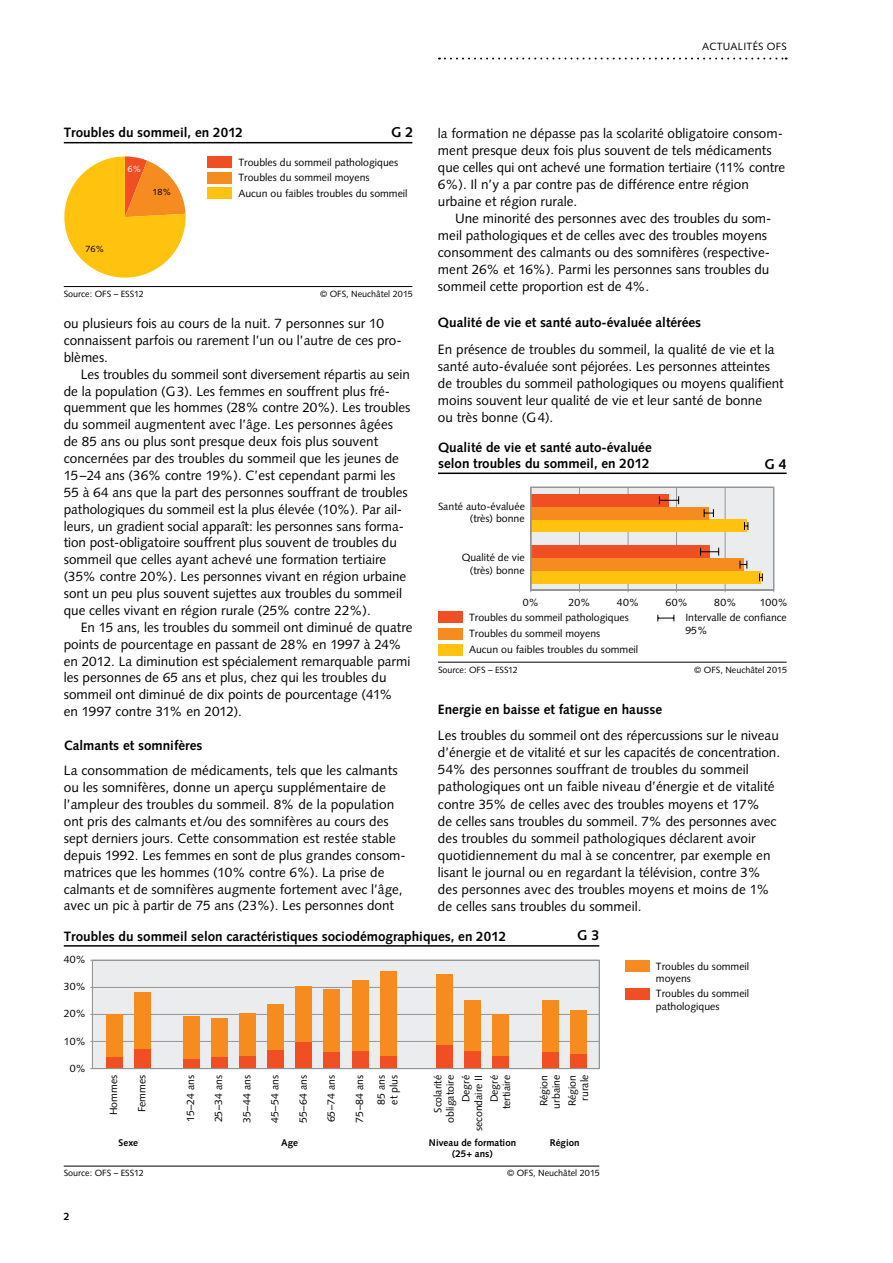
<style>
.page{position:relative;width:893px;height:1263px;background:#fff}
.page>*{position:absolute;margin:0;border:0;box-sizing:border-box;transform-origin:0 0}
.t1{font:700 14.25px "Syntax LT Std";color:#000}
.Grundtext_nachTitel{font:13.5px/17.1px "Syntax LT Std";color:#000}
.Grundtext_F{font:13.5px/16.8px "Syntax LT Std";color:#000}
.Untertitel_fett{font:700 13.5px/15.8px "Syntax LT Std";color:#000}
.t2{font:10.5px/12.5px "Syntax LT Std";color:#000;text-align:right}
.t3{font:10.5px "Syntax LT Std";letter-spacing:.025em;color:#000}
.t4{font:700 10.5px "Syntax LT Std";color:#000}
.t5{font:700 9.75px/10.6px "Syntax LT Std";color:#000;text-align:center}
.t6{font:9px "Syntax LT Std";color:#000}
.t7{font:9px "Syntax LT Std";color:#fff}
</style>
<div class="page">
<svg style="left:439px;top:58px;width:348px;height:2px"></svg>
<div style="left:438px;top:612px;width:25px;height:11px;background:#f04e23"></div>
<div style="left:438px;top:628px;width:25px;height:11px;background:#f68b1f"></div>
<div style="left:438px;top:644px;width:25px;height:11px;background:#ffc20e"></div>
<hr style="left:438px;top:472px;width:349px;height:2px;background:#000">
<hr style="left:438px;top:662px;width:349px;height:1px;background:#000">
<svg style="left:658px;top:615px;width:17px;height:6px"></svg>
<svg style="left:530px;top:486px;width:245px;height:107px;background:#ecb271"></svg>
<hr style="left:64px;top:142px;width:348px;height:1px;background:#000">
<hr style="left:64px;top:286px;width:348px;height:1px;background:#000">
<svg style="left:64px;top:156px;width:122px;height:122px"></svg>
<div style="left:207px;top:156px;width:25px;height:12px;background:#f04e23"></div>
<div style="left:207px;top:172px;width:25px;height:11px;background:#f68b1f"></div>
<div style="left:207px;top:188px;width:25px;height:11px;background:#ffc20e"></div>
<div style="left:625px;top:988px;width:25px;height:11px;background:#f04e23"></div>
<div style="left:625px;top:960px;width:25px;height:11px;background:#f68b1f"></div>
<hr style="left:64px;top:945px;width:535px;height:2px;background:#000">
<hr style="left:64px;top:1166px;width:535px;height:1px;background:#000">
<svg style="left:90px;top:959px;width:510px;height:110px;background:#eac4a7"></svg>
<p class="t3" style="left:702px;top:41px;width:86px">ACTUALITÉS OFS</p>
<p class="Untertitel_fett" style="left:64px;top:125px;width:181px">Troubles du sommeil, en 2012</p>
<p class="t1" style="left:391px;top:124px;width:24px">G 2</p>
<p class="t2" style="left:238px;top:154px;width:171px;line-height:15.6px;text-align:left">Troubles du sommeil pathologiques<br>Troubles du sommeil moyens<br>Aucun ou faibles troubles du sommeil</p>
<p class="t7" style="left:128px;top:164px;width:16px">6%</p>
<p class="t6" style="left:152px;top:187px;width:21px">18%</p>
<p class="t6" style="left:86px;top:244px;width:21px">76%</p>
<p class="t6" style="left:64px;top:289px;width:81px">Source: OFS – ESS12</p>
<p class="t6" style="left:320px;top:289px;width:94px">© OFS, Neuchâtel 2015</p>
<p class="Grundtext_F" style="left:64px;top:315px;width:339px">ou plusieurs fois au cours de la nuit. 7 personnes sur 10 connaissent parfois ou rarement l’un ou l’autre de ces pro&shy;blèmes.</p>
<p class="Grundtext_F" style="left:64px;top:366px;width:348px;text-indent:17px">Les troubles du sommeil sont diversement répartis au sein de la population (G3). Les femmes en souffrent plus fré&shy;quemment que les hommes (28% contre 20%). Les troubles du sommeil augmentent avec l’âge. Les personnes âgées de 85 ans ou plus sont presque deux fois plus souvent concernées par des troubles du sommeil que les jeunes de 15–24 ans (36% contre 19%). C’est cependant parmi les 55 à 64 ans que la part des personnes souffrant de troubles pathologiques du sommeil est la plus élevée (10%). Par ail&shy;leurs, un gradient social apparaît: les personnes sans forma&shy;tion post-obligatoire souffrent plus souvent de troubles du sommeil que celles ayant achevé une formation tertiaire (35% contre 20%). Les personnes vivant en région urbaine sont un peu plus souvent sujettes aux troubles du sommeil que celles vivant en région rurale (25% contre 22%).</p>
<p class="Grundtext_F" style="left:64px;top:619px;width:350px;text-indent:17px">En 15 ans, les troubles du sommeil ont diminué de quatre points de pourcentage en passant de 28% en 1997 à 24% en 2012. La diminution est spécialement remarquable parmi les personnes de 65 ans et plus, chez qui les troubles du sommeil ont diminué de dix points de pourcentage (41%<br>en 1997 contre 31% en 2012).</p>
<p class="Untertitel_fett" style="left:64px;top:738px;width:140px">Calmants et somnifères</p>
<p class="Grundtext_nachTitel" style="left:64px;top:762px;width:343px">La consommation de médicaments, tels que les calmants ou les somnifères, donne un aperçu supplémentaire de l’ampleur des troubles du sommeil. 8% de la population ont pris des calmants et/ou des somnifères au cours des sept derniers jours. Cette consommation est restée stable depuis 1992. Les femmes en sont de plus grandes consom&shy;matrices que les hommes (10% contre 6%). La prise de calmants et de somnifères augmente fortement avec l’âge, avec un pic à partir de 75 ans (23%). Les personnes dont</p>
<p class="Grundtext_nachTitel" style="left:438px;top:125px;width:349px">la formation ne dépasse pas la scolarité obligatoire consom&shy;ment presque deux fois plus souvent de tels médicaments que celles qui ont achevé une formation tertiaire (11% contre 6%). Il n’y a par contre pas de différence entre région urbaine et région rurale.</p>
<p class="Grundtext_F" style="left:438px;top:210px;width:335px;text-indent:17px">Une minorité des personnes avec des troubles du som&shy;meil pathologiques et de celles avec des troubles moyens consomment des calmants ou des somnifères (respective&shy;ment 26% et 16%). Parmi les personnes sans troubles du sommeil cette proportion est de 4%.</p>
<p class="Untertitel_fett" style="left:438px;top:315px;width:265px">Qualité de vie et santé auto-évaluée altérées</p>
<p class="Grundtext_nachTitel" style="left:438px;top:341px;width:347px">En présence de troubles du sommeil, la qualité de vie et la santé auto-évaluée sont péjorées. Les personnes atteintes de troubles du sommeil pathologiques ou moyens qualifient moins souvent leur qualité de vie et leur santé de bonne<br>ou très bonne (G4).</p>
<p class="Untertitel_fett" style="left:438px;top:440px;width:215px">Qualité de vie et santé auto-évaluée selon troubles du sommeil, en 2012</p>
<p class="t1" style="left:765px;top:456px;width:24px">G 4</p>
<p class="t2" style="left:438px;top:500px;width:88px">Santé auto-évaluée (très) bonne</p>
<p class="t2" style="left:462px;top:551px;width:65px">Qualité de vie (très) bonne</p>
<p class="t2" style="left:469px;top:609px;width:171px;line-height:16.2px;text-align:left">Troubles du sommeil pathologiques<br>Troubles du sommeil moyens<br>Aucun ou faibles troubles du sommeil</p>
<p class="t2" style="left:523px;top:596px;width:18px">0%</p>
<p class="t2" style="left:568px;top:596px;width:24px">20%</p>
<p class="t2" style="left:617px;top:596px;width:24px">40%</p>
<p class="t2" style="left:666px;top:596px;width:24px">60%</p>
<p class="t2" style="left:714px;top:596px;width:24px">80%</p>
<p class="t2" style="left:760px;top:596px;width:30px">100%</p>
<p class="t2" style="left:685px;top:611px;width:103px;text-align:left">Intervalle de confiance<br>95%</p>
<p class="t6" style="left:438px;top:664px;width:81px">Source: OFS – ESS12</p>
<p class="t6" style="left:694px;top:664px;width:94px">© OFS, Neuchâtel 2015</p>
<p class="Untertitel_fett" style="left:438px;top:701px;width:226px">Energie en baisse et fatigue en hausse</p>
<p class="Grundtext_nachTitel" style="left:438px;top:727px;width:344px">Les troubles du sommeil ont des répercussions sur le niveau d’énergie et de vitalité et sur les capacités de concentration.<br>54% des personnes souffrant de troubles du sommeil pathologiques ont un faible niveau d’énergie et de vitalité contre 35% de celles avec des troubles moyens et 17%<br>de celles sans troubles du sommeil. 7% des personnes avec des troubles du sommeil pathologiques déclarent avoir quotidiennement du mal à se concentrer, par exemple en lisant le journal ou en regardant la télévision, contre 3% des personnes avec des troubles moyens et moins de 1% de celles sans troubles du sommeil.</p>
<p class="Untertitel_fett" style="left:64px;top:928px;width:444px">Troubles du sommeil selon caractéristiques sociodémographiques, en 2012</p>
<p class="t1" style="left:577px;top:927px;width:24px">G 3</p>
<p class="t2" style="left:64px;top:953px;width:24px">40%</p>
<p class="t2" style="left:64px;top:980px;width:24px">30%</p>
<p class="t2" style="left:64px;top:1007px;width:24px">20%</p>
<p class="t2" style="left:64px;top:1035px;width:24px">10%</p>
<p class="t2" style="left:70px;top:1062px;width:18px">0%</p>
<p class="t2" style="left:107px;top:1115px;width:42px;rotate:-90deg">Hommes</p>
<p class="t2" style="left:136px;top:1112px;width:39px;rotate:-90deg">Femmes</p>
<p class="t2" style="left:184px;top:1122px;width:49px;rotate:-90deg">15–24 ans</p>
<p class="t2" style="left:212px;top:1122px;width:49px;rotate:-90deg">25–34 ans</p>
<p class="t2" style="left:241px;top:1123px;width:50px;rotate:-90deg">35–44 ans</p>
<p class="t2" style="left:269px;top:1123px;width:50px;rotate:-90deg">45–54 ans</p>
<p class="t2" style="left:297px;top:1123px;width:50px;rotate:-90deg">55–64 ans</p>
<p class="t2" style="left:325px;top:1122px;width:49px;rotate:-90deg">65–74 ans</p>
<p class="t2" style="left:348px;top:1123px;width:49px;line-height:21.9px;rotate:-90deg">75–84 ans<br>85 ans</p>
<p class="t2" style="left:388px;top:1104px;width:31px;rotate:-90deg">et plus</p>
<p class="t2" style="left:432px;top:1123px;width:49px;rotate:-90deg">Scolarité obligatoire</p>
<p class="t2" style="left:460px;top:1131px;width:58px;rotate:-90deg">Degré secondaire II</p>
<p class="t2" style="left:488px;top:1109px;width:36px;rotate:-90deg">Degré tertiaire</p>
<p class="t2" style="left:538px;top:1109px;width:35px;text-align:left;rotate:-90deg">Région urbaine</p>
<p class="t2" style="left:566px;top:1106px;width:33px;text-align:center;rotate:-90deg">Région rurale</p>
<p class="t5" style="left:119px;top:1138px;width:21px">Sexe</p>
<p class="t5" style="left:281px;top:1138px;width:18px">Age</p>
<p class="t5" style="left:429px;top:1138px;width:89px">Niveau de formation (25+ ans)</p>
<p class="t5" style="left:550px;top:1138px;width:31px">Région</p>
<p class="t6" style="left:64px;top:1168px;width:81px">Source: OFS – ESS12</p>
<p class="t6" style="left:507px;top:1168px;width:94px">© OFS, Neuchâtel 2015</p>
<p class="t4" style="left:64px;top:1210px;width:7px">2</p>
<p class="t2" style="left:656px;top:960px;width:95px;text-align:left">Troubles du sommeil moyens</p>
<p class="t2" style="left:656px;top:988px;width:95px;text-align:left">Troubles du sommeil pathologiques</p>
</div>
